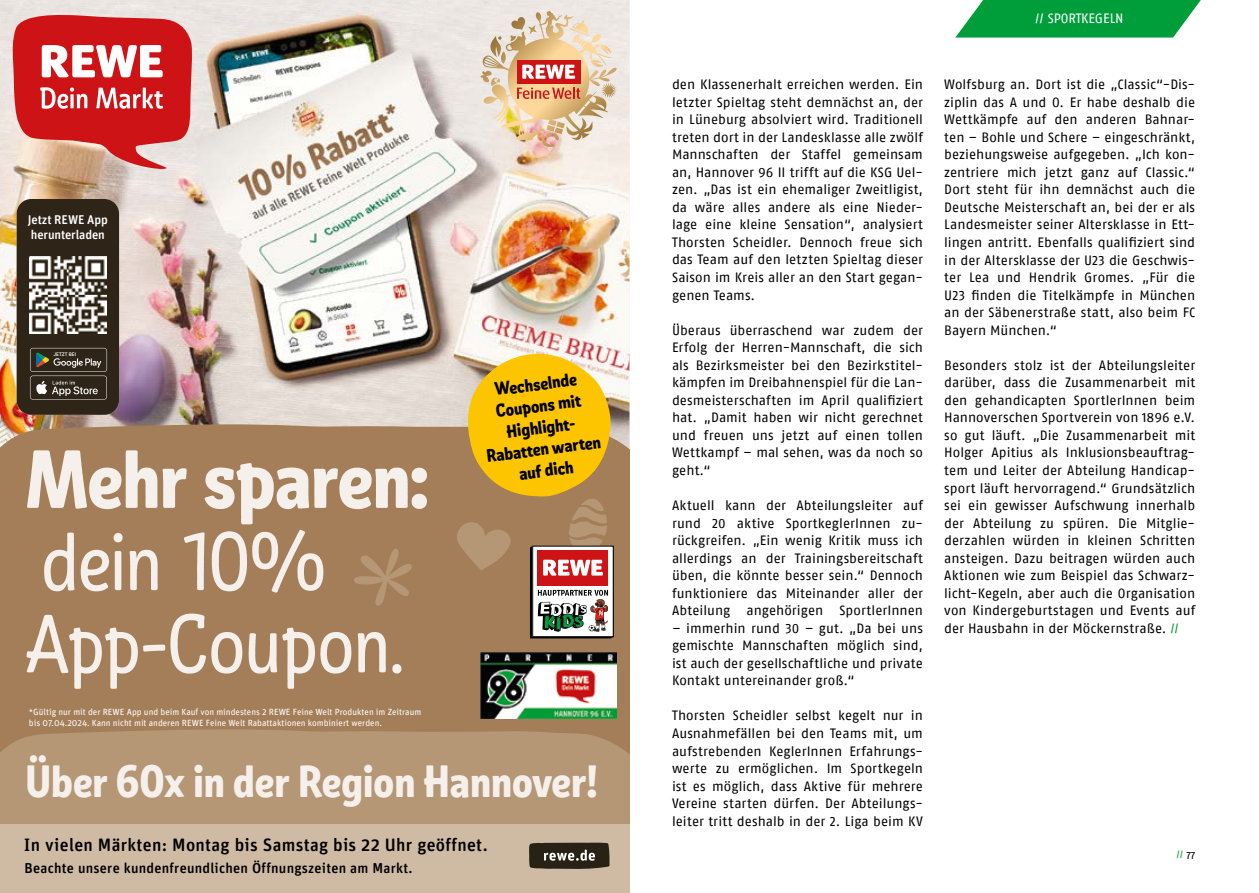
<style>
.page{position:relative;width:1259px;height:893px;background:#fff}
.page>*{position:absolute;margin:0;border:0;box-sizing:border-box;transform-origin:0 0}
.t1{font:82.2px/82.2px "REWE Mato";letter-spacing:-.02em;color:#f5f0eb}
.t2{font:700 82.2px "REWE Mato";letter-spacing:-.01em;color:#f5f0eb}
.t3{font:700 45px "REWE Mato";color:#f5f0eb}
.t4{font:700 18px/21.6px "REWE Mato";color:#000;text-align:center}
.t5{font:500 18px "Unit Rounded OT";letter-spacing:.015em;color:#000}
.t6{font:500 14.4px "Unit Rounded OT";letter-spacing:.015em;color:#000}
.t7{font:13.5px/17.5px "Fago No Regular LF";color:#000;text-align:justify}
.t8{font:13.5px "Fago No Regular LF";letter-spacing:-.005em;color:#fff}
.t9{font:500 12.75px/15.1px "Unit Rounded OT";letter-spacing:-.01em;color:#fff}
.t10{font:10.65px "Fago No Regular LF";color:#009d3b}
.t11{font:9px/10.8px "Unit Rounded OT";color:#fff}
.t12{font:500 4.95px "Google Sans";letter-spacing:.005em;color:#fff}
.s1{color:#009d3b}
.s2{color:#000}
</style>
<div class="page">
<img style="left:0;top:0;width:629px;height:424px">
<div style="left:0;top:424px;width:629px;height:305px;background:#a37e58"></div>
<div style="left:0;top:729px;width:629px;height:96px;background:#b59675"></div>
<div style="left:17px;top:199px;width:102px;height:216px;background:#2e2518;border-radius:15px"></div>
<svg style="left:30px;top:348px;width:77px;height:52px"></svg>
<img style="left:29px;top:257px;width:77px;height:77px">
<img style="left:480px;top:652px;width:136px;height:67px">
<svg style="left:482px;top:12px;width:98px;height:127px"></svg>
<svg style="left:354px;top:544px;width:61px;height:63px"></svg>
<div style="left:0;top:825px;width:629px;height:68px;background:#cfbaa4"></div>
<svg style="left:529px;top:843px;width:81px;height:26px"></svg>
<svg style="left:12px;top:13px;width:182px;height:156px"></svg>
<svg style="left:455px;top:354px;width:158px;height:284px"></svg>
<svg style="left:955px;top:0;width:245px;height:38px"></svg>
<p class="t9" style="left:28px;top:212px;width:82px">Jetzt REWE App herunterladen</p>
<p class="t12" style="left:54px;top:351px;width:24px">JETZT BEI</p>
<h1 class="t2" style="left:26px;top:413px;width:405px">Mehr sparen:</h1>
<h1 class="t1" style="left:26px;top:514px;width:380px">dein 10%<br>App-Coupon.</h1>
<p class="t11" style="left:29px;top:706px;width:394px">*Gültig nur mit der REWE App und beim Kauf von mindestens 2 REWE Feine Welt Produkten im Zeitraum bis 07.04.2024. Kann nicht mit anderen REWE Feine Welt Rabattaktionen kombiniert werden.</p>
<h3 class="t4" style="left:477px;top:379px;width:117px;rotate:-7deg">Wechselnde<br>Coupons mit<br>Highlight-<br>Rabatten warten auf dich</h3>
<h2 class="t3" style="left:26px;top:746px;width:574px">Über 60x in der Region Hannover!</h2>
<h3 class="t5" style="left:24px;top:833px;width:465px">In vielen Märkten: Montag bis Samstag bis 22 Uhr geöffnet.</h3>
<p class="t6" style="left:25px;top:859px;width:389px">Beachte unsere kundenfreundlichen Öffnungszeiten am Markt.</p>
<p class="t8" style="left:1035px;top:11px;width:90px">// SPORTKEGELN</p>
<p class="t7" style="left:672px;top:75px;width:252px">den Klassenerhalt erreichen werden. Ein letzter Spieltag steht demnächst an, der in Lüneburg absolviert wird. Traditionell treten dort in der Landesklasse alle zwölf Mannschaften der Staffel gemeinsam an, Hannover 96 II trifft auf die KSG Uel&shy;zen. „Das ist ein ehemaliger Zweitligist, da wäre alles andere als eine Nieder&shy;lage eine kleine Sensation“, analysiert Thorsten Scheidler. Dennoch freue sich das Team auf den letzten Spieltag dieser Saison im Kreis aller an den Start gegan&shy;genen Teams.</p>
<p class="t7" style="left:672px;top:321px;width:252px">Überaus überraschend war zudem der Erfolg der Herren-Mannschaft, die sich als Bezirksmeister bei den Bezirkstitel&shy;kämpfen im Dreibahnenspiel für die Lan&shy;desmeisterschaften im April qualifiziert hat. „Damit haben wir nicht gerechnet und freuen uns jetzt auf einen tollen Wettkampf – mal sehen, was da noch so geht.“</p>
<p class="t7" style="left:672px;top:496px;width:252px">Aktuell kann der Abteilungsleiter auf rund 20 aktive SportkeglerInnen zu&shy;rückgreifen. „Ein wenig Kritik muss ich allerdings an der Trainingsbereitschaft üben, die könnte besser sein.“ Dennoch funktioniere das Miteinander aller der Abteilung angehörigen SportlerInnen</p>
<p class="t7" style="left:672px;top:619px;width:252px">– immerhin rund 30 – gut. „Da bei uns gemischte Mannschaften möglich sind, ist auch der gesellschaftliche und private Kontakt untereinander groß.“</p>
<p class="t7" style="left:672px;top:707px;width:252px">Thorsten Scheidler selbst kegelt nur in Ausnahmefällen bei den Teams mit, um aufstrebenden KeglerInnen Erfahrungs&shy;werte zu ermöglichen. Im Sportkegeln ist es möglich, dass Aktive für mehrere Vereine starten dürfen. Der Abteilungs&shy;leiter tritt deshalb in der 2. Liga beim KV</p>
<p class="t7" style="left:944px;top:76px;width:252px">Wolfsburg an. Dort ist die „Classic“-Dis&shy;ziplin das A und O. Er habe deshalb die Wettkämpfe auf den anderen Bahnar&shy;ten – Bohle und Schere – eingeschränkt, beziehungsweise aufgegeben. „Ich kon&shy;zentriere mich jetzt ganz auf Classic.“ Dort steht für ihn demnächst auch die Deutsche Meisterschaft an, bei der er als Landesmeister seiner Altersklasse in Ett&shy;lingen antritt. Ebenfalls qualifiziert sind in der Altersklasse der U23 die Geschwis&shy;ter Lea und Hendrik Gromes. „Für die U23 finden die Titelkämpfe in München an der Säbenerstraße statt, also beim FC Bayern München.“</p>
<p class="t7" style="left:944px;top:356px;width:252px">Besonders stolz ist der Abteilungsleiter darüber, dass die Zusammenarbeit mit den gehandicapten SportlerInnen beim Hannoverschen Sportverein von 1896 e.V. so gut läuft. „Die Zusammenarbeit mit Holger Apitius als Inklusionsbeauftrag&shy;tem und Leiter der Abteilung Handicap&shy;sport läuft hervorragend.“ Grundsätzlich sei ein gewisser Aufschwung innerhalb der Abteilung zu spüren. Die Mitglie&shy;derzahlen würden in kleinen Schritten ansteigen. Dazu beitragen würden auch Aktionen wie zum Beispiel das Schwarz&shy;licht-Kegeln, aber auch die Organisation von Kindergeburtstagen und Events auf der Hausbahn in der Möckernstraße. <span class="s1">//</span></p>
<p class="t10" style="left:1176px;top:848px;width:20px">// <span class="s2">77</span></p>
</div>
